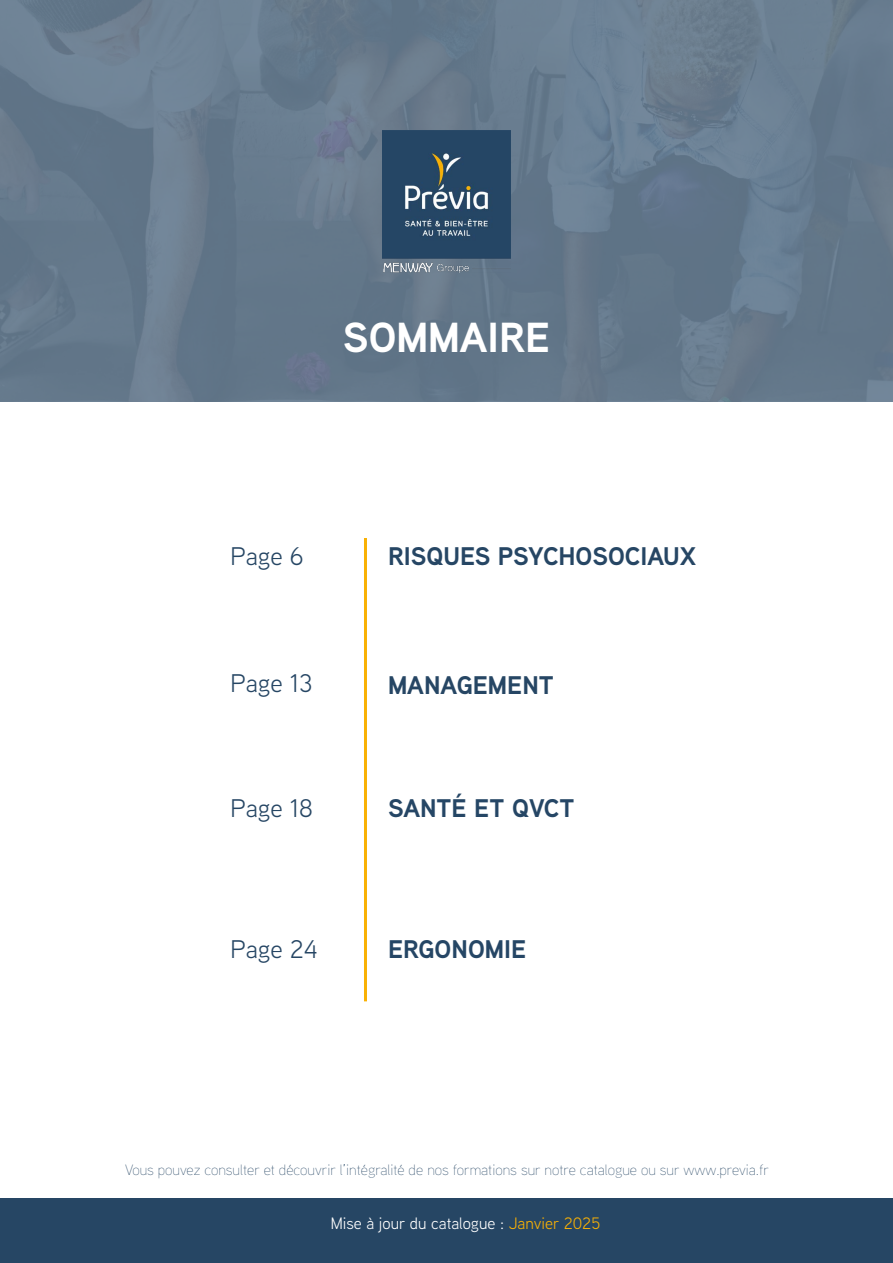
<style>
.page{position:relative;width:893px;height:1263px;background:#fff}
.page>*{position:absolute;margin:0;border:0;box-sizing:border-box;transform-origin:0 0}
.t1{font:700 42px "Aaux Next";color:#fff}
.t2{font:700 25.5px "Aaux Next";color:#264664}
.t3{font:25.5px "Aaux Next";color:#264664}
.t4{font:700 25.5px "Aaux Next";color:#254665}
.t5{font:16.5px "Aaux Next";color:#fff}
.t6{font:100 15px "Aaux Next";color:#264664}
.s1{color:#f9b104}
</style>
<div class="page">
<div style="left:0;top:1198px;width:892px;height:65px;background:#264664"></div>
<div style="left:0;top:0;width:893px;height:402px;background:linear-gradient(to right,#677a8d,#667a8d)"></div>
<img style="left:383px;top:130px;width:127px;height:142px">
<hr style="left:364px;top:538px;width:3px;height:463px;background:#f9b104">
<h1 class="t1" style="left:343px;top:307px;width:209px">SOMMAIRE</h1>
<h2 class="t3" style="left:230px;top:539px;width:75px">Page 6</h2>
<h2 class="t2" style="left:388px;top:538px;width:310px">RISQUES PSYCHOSOCIAUX</h2>
<h2 class="t3" style="left:230px;top:666px;width:84px">Page 13</h2>
<h2 class="t2" style="left:388px;top:667px;width:167px">MANAGEMENT</h2>
<h2 class="t3" style="left:230px;top:791px;width:84px">Page 18</h2>
<h2 class="t4" style="left:388px;top:790px;width:188px">SANTÉ ET QVCT</h2>
<h2 class="t3" style="left:230px;top:932px;width:89px">Page 24</h2>
<h2 class="t4" style="left:388px;top:931px;width:140px">ERGONOMIE</h2>
<p class="t6" style="left:125px;top:1160px;width:645px">Vous pouvez consulter et découvrir l’intégralité de nos formations sur notre catalogue ou sur www.previa.fr</p>
<p class="t5" style="left:331px;top:1212px;width:271px">Mise à jour du catalogue : <span class="s1">Janvier 2025</span></p>
</div>
